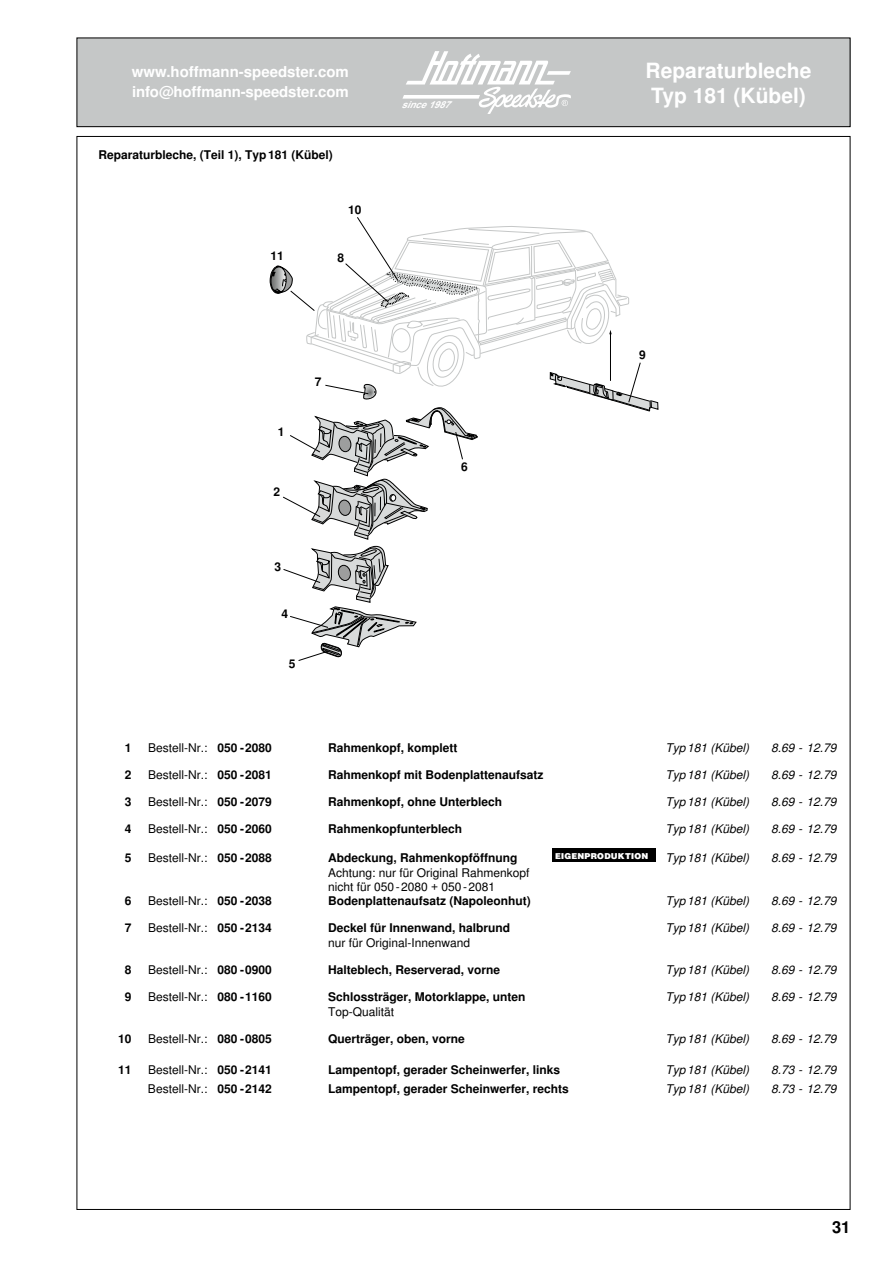
<style>
.page{position:relative;width:893px;height:1263px;background:#fff}
.page>*{position:absolute;margin:0;border:0;box-sizing:border-box;transform-origin:0 0}
.t1{font:700 21px/25.2px "Helvetica";color:#fff}
.t2{font:700 16.5px "Helvetica";color:#000}
.t3{font:700 15px/20.1px "Helvetica";letter-spacing:-.01em;color:#fff}
.t4{font:700 12px "Helvetica";color:#000}
.t5{font:12px/14.4px "Helvetica";color:#000}
.t6{font:italic 12px "Helvetica";color:#000}
.t7{font:italic 700 9.6px "Arial";color:#fff}
.t8{font:900 9.15px "Helvetica";letter-spacing:.02em;color:#fff}
.s1{font-weight:700}
</style>
<div class="page">
<div style="left:77px;top:38px;width:773px;height:89px;background:#c5c7c7"></div>
<div style="left:77px;top:38px;width:773px;height:89px;border:1px solid #000"></div>
<svg style="left:402px;top:51px;width:169px;height:62px"></svg>
<svg style="left:270px;top:217px;width:388px;height:444px"></svg>
<div style="left:552px;top:848px;width:103px;height:14px;background:#000"></div>
<p class="t3" style="left:132px;top:62px;width:218px">www.hoffmann-speedster.com info@hoffmann-speedster.com</p>
<h1 class="t1" style="left:646px;top:58px;width:167px">Reparaturbleche<br>Typ 181 (Kübel)</h1>
<p class="t7" style="left:401px;top:97px;width:56px">since1987</p>
<p class="t4" style="left:99px;top:147px;width:236px">Reparaturbleche, (Teil 1), Typ181 (Kübel)</p>
<p class="t4" style="left:348px;top:203px;width:15px">10</p>
<p class="t4" style="left:271px;top:249px;width:15px">11</p>
<p class="t4" style="left:338px;top:251px;width:8px">8</p>
<p class="t4" style="left:278px;top:425px;width:8px">1</p>
<p class="t4" style="left:274px;top:485px;width:8px">2</p>
<p class="t4" style="left:315px;top:374px;width:8px">7</p>
<p class="t4" style="left:274px;top:560px;width:8px">3</p>
<p class="t4" style="left:282px;top:607px;width:8px">4</p>
<p class="t4" style="left:289px;top:656px;width:8px">5</p>
<p class="t4" style="left:461px;top:460px;width:8px">6</p>
<p class="t4" style="left:639px;top:348px;width:8px">9</p>
<p class="t4" style="left:125px;top:740px;width:8px">1</p>
<p class="t5" style="left:148px;top:741px;width:125px">Bestell-Nr.: <span class="s1">050 -2080</span></p>
<p class="t4" style="left:328px;top:740px;width:131px">Rahmenkopf, komplett</p>
<p class="t6" style="left:666px;top:740px;width:85px">Typ181 (Kübel)</p>
<p class="t6" style="left:771px;top:740px;width:67px">8.69 - 12.79</p>
<p class="t4" style="left:125px;top:768px;width:8px">2</p>
<p class="t5" style="left:148px;top:768px;width:125px">Bestell-Nr.: <span class="s1">050 -2081</span></p>
<p class="t4" style="left:328px;top:768px;width:217px">Rahmenkopf mit Bodenplattenaufsatz</p>
<p class="t6" style="left:666px;top:768px;width:85px">Typ181 (Kübel)</p>
<p class="t6" style="left:771px;top:768px;width:67px">8.69 - 12.79</p>
<p class="t4" style="left:125px;top:795px;width:8px">3</p>
<p class="t5" style="left:148px;top:795px;width:125px">Bestell-Nr.: <span class="s1">050 -2079</span></p>
<p class="t4" style="left:328px;top:795px;width:176px">Rahmenkopf, ohne Unterblech</p>
<p class="t6" style="left:666px;top:795px;width:85px">Typ181 (Kübel)</p>
<p class="t6" style="left:771px;top:795px;width:67px">8.69 - 12.79</p>
<p class="t4" style="left:125px;top:822px;width:8px">4</p>
<p class="t5" style="left:148px;top:822px;width:125px">Bestell-Nr.: <span class="s1">050 -2060</span></p>
<p class="t4" style="left:328px;top:822px;width:136px">Rahmenkopfunterblech</p>
<p class="t6" style="left:666px;top:822px;width:85px">Typ181 (Kübel)</p>
<p class="t6" style="left:771px;top:822px;width:67px">8.69 - 12.79</p>
<p class="t4" style="left:125px;top:851px;width:8px">5</p>
<p class="t5" style="left:148px;top:851px;width:125px">Bestell-Nr.: <span class="s1">050 -2088</span></p>
<p class="t4" style="left:328px;top:851px;width:191px">Abdeckung, Rahmenkopföffnung</p>
<p class="t8" style="left:555px;top:850px;width:95px">EIGENPRODUKTION</p>
<p class="t6" style="left:666px;top:851px;width:85px">Typ181 (Kübel)</p>
<p class="t6" style="left:771px;top:851px;width:67px">8.69 - 12.79</p>
<p class="t5" style="left:328px;top:865px;width:203px">Achtung: nur für Original Rahmenkopf nicht für 050-2080 + 050-2081</p>
<p class="t4" style="left:125px;top:894px;width:8px">6</p>
<p class="t5" style="left:148px;top:894px;width:125px">Bestell-Nr.: <span class="s1">050 -2038</span></p>
<p class="t4" style="left:328px;top:894px;width:204px">Bodenplattenaufsatz (Napoleonhut)</p>
<p class="t6" style="left:666px;top:894px;width:85px">Typ181 (Kübel)</p>
<p class="t6" style="left:771px;top:894px;width:67px">8.69 - 12.79</p>
<p class="t4" style="left:125px;top:921px;width:8px">7</p>
<p class="t5" style="left:148px;top:921px;width:125px">Bestell-Nr.: <span class="s1">050 -2134</span></p>
<p class="t4" style="left:328px;top:921px;width:184px">Deckel für Innenwand, halbrund</p>
<p class="t6" style="left:666px;top:921px;width:85px">Typ181 (Kübel)</p>
<p class="t6" style="left:771px;top:921px;width:67px">8.69 - 12.79</p>
<p class="t5" style="left:328px;top:936px;width:144px">nur für Original-Innenwand</p>
<p class="t4" style="left:125px;top:963px;width:8px">8</p>
<p class="t5" style="left:148px;top:963px;width:125px">Bestell-Nr.: <span class="s1">080 -0900</span></p>
<p class="t4" style="left:328px;top:963px;width:174px">Halteblech, Reserverad, vorne</p>
<p class="t6" style="left:666px;top:963px;width:85px">Typ181 (Kübel)</p>
<p class="t6" style="left:771px;top:963px;width:67px">8.69 - 12.79</p>
<p class="t4" style="left:125px;top:990px;width:8px">9</p>
<p class="t5" style="left:148px;top:990px;width:125px">Bestell-Nr.: <span class="s1">080 -1160</span></p>
<p class="t4" style="left:328px;top:990px;width:199px">Schlossträger, Motorklappe, unten</p>
<p class="t6" style="left:666px;top:990px;width:85px">Typ181 (Kübel)</p>
<p class="t6" style="left:771px;top:990px;width:67px">8.69 - 12.79</p>
<p class="t5" style="left:328px;top:1004px;width:68px">Top-Qualität</p>
<p class="t4" style="left:118px;top:1031px;width:15px">10</p>
<p class="t5" style="left:148px;top:1032px;width:125px">Bestell-Nr.: <span class="s1">080 -0805</span></p>
<p class="t4" style="left:328px;top:1031px;width:138px">Querträger, oben, vorne</p>
<p class="t6" style="left:665px;top:1031px;width:85px">Typ181 (Kübel)</p>
<p class="t6" style="left:771px;top:1031px;width:67px">8.69 - 12.79</p>
<p class="t4" style="left:118px;top:1063px;width:15px">11</p>
<p class="t5" style="left:148px;top:1063px;width:125px">Bestell-Nr.: <span class="s1">050 -2141</span></p>
<p class="t4" style="left:328px;top:1063px;width:234px">Lampentopf, gerader Scheinwerfer, links</p>
<p class="t6" style="left:665px;top:1063px;width:85px">Typ181 (Kübel)</p>
<p class="t6" style="left:771px;top:1063px;width:67px">8.73 - 12.79</p>
<p class="t5" style="left:148px;top:1082px;width:125px">Bestell-Nr.: <span class="s1">050 -2142</span></p>
<p class="t4" style="left:328px;top:1081px;width:242px">Lampentopf, gerader Scheinwerfer, rechts</p>
<p class="t6" style="left:665px;top:1081px;width:85px">Typ181 (Kübel)</p>
<p class="t6" style="left:771px;top:1081px;width:67px">8.73 - 12.79</p>
<h2 class="t2" style="left:832px;top:1217px;width:20px">31</h2>
</div>
